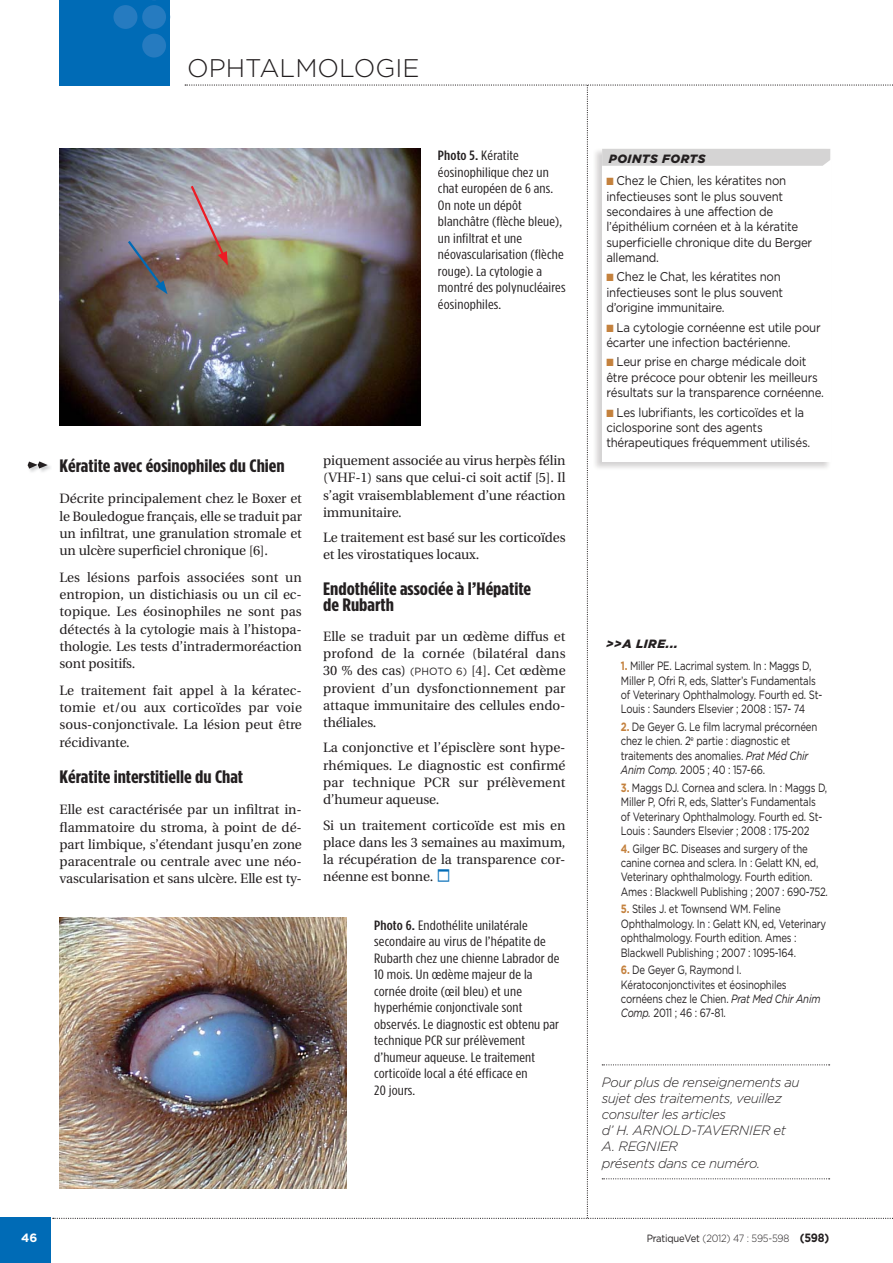
<style>
.page{position:relative;width:893px;height:1263px;background:#fff}
.page>*{position:absolute;margin:0;border:0;box-sizing:border-box;transform-origin:0 0}
.t1{font:300 25.5px "Gotham";color:#231f20}
.t2{font:700 18px/16.5px "Gotham Condensed";color:#231f20;scale:1.2 1}
.t3{font:13.5px/17.2px "Utopia";letter-spacing:-.01em;color:#231f20;text-align:justify}
.t4{font:13.5px/16.5px "Gotham Condensed";letter-spacing:.01em;color:#231f20;scale:1.2 1}
.t5{font:italic 300 13.5px/16.2px "Gotham";letter-spacing:-.025em;color:#231f20}
.t6{font:12.75px/15.3px "Gotham";letter-spacing:-.02em;color:#231f20;scale:.9 1}
.t7{font:12px/14.4px "Gotham";letter-spacing:-.02em;color:#231f20;scale:.8 1}
.t8{font:italic 900 12px "Gotham";letter-spacing:.04em;color:#231f20}
.t9{font:700 12px "Gotham";color:#fff}
.t10{font:300 10.5px "Gotham";letter-spacing:-.02em;color:#231f20;scale:.9 1}
.s1{font-weight:500}
.s2{font-family:"Gotham";font-size:10.5px}
.s3{color:#c4813d}
.s4{font-weight:700;color:#c4813d}
.s5{font-style:italic}
.s6{font-weight:400}
.s7{font-weight:700;font-size:12px}
</style>
<div class="page">
<div style="left:0;top:1218px;width:51px;height:45px;background:#006bb6"></div>
<div style="left:60px;top:0;width:110px;height:86px;background:#006bb6"></div>
<img style="left:23px;top:84px;width:870px;height:1135px">
<h1 class="t1" style="left:187px;top:58px;width:234px">OPHTALMOLOGIE</h1>
<p class="t4" style="left:438px;top:148px;width:108px"><span class="s1">Photo 5.</span> Kératite éosinophilique chez un chat européen de 6 ans.<br>On note un dépôt blanchâtre (flèche bleue), un infiltrat et une néovascularisation (flèche rouge). La cytologie a montré des polynucléaires éosinophiles.</p>
<h2 class="t2" style="left:60px;top:459px;width:189px">Kératite avec éosinophiles du Chien</h2>
<p class="t3" style="left:60px;top:491px;width:244px">Décrite principalement chez le Boxer et le Bouledogue français, elle se traduit par un infiltrat, une granulation stromale et un ulcère superficiel chronique [6].</p>
<p class="t3" style="left:60px;top:570px;width:244px">Les lésions parfois associées sont un entropion, un distichiasis ou un cil ec&shy;topique. Les éosinophiles ne sont pas détectés à la cytologie mais à l’histopa&shy;thologie. Les tests d’intradermoréaction sont positifs.</p>
<p class="t3" style="left:60px;top:683px;width:244px">Le traitement fait appel à la kératec&shy;tomie et/ou aux corticoïdes par voie sous-conjonctivale. La lésion peut être récidivante.</p>
<h2 class="t2" style="left:60px;top:770px;width:155px">Kératite interstitielle du Chat</h2>
<p class="t3" style="left:60px;top:802px;width:244px">Elle est caractérisée par un infiltrat in&shy;flammatoire du stroma, à point de dé&shy;part limbique, s’étendant jusqu’en zone paracentrale ou centrale avec une néo&shy;vascularisation et sans ulcère. Elle est ty-</p>
<p class="t3" style="left:323px;top:453px;width:244px">piquement associée au virus herpès félin (VHF-1) sans que celui-ci soit actif [5]. Il s’agit vraisemblablement d’une réaction immunitaire.</p>
<p class="t3" style="left:323px;top:530px;width:244px">Le traitement est basé sur les corticoïdes et les virostatiques locaux.</p>
<h2 class="t2" style="left:323px;top:581px;width:175px">Endothélite associée à l’Hépatite de Rubarth</h2>
<p class="t3" style="left:323px;top:629px;width:244px">Elle se traduit par un œdème diffus et profond de la cornée (bilatéral dans 30 % des cas) <span class="s2">(PHOTO 6)</span> [4]. Cet œdème provient d’un dysfonctionnement par attaque immunitaire des cellules endo&shy;théliales.</p>
<p class="t3" style="left:323px;top:740px;width:244px">La conjonctive et l’épisclère sont hype&shy;rhémiques. Le diagnostic est confirmé par technique PCR sur prélèvement d’humeur aqueuse.</p>
<p class="t3" style="left:323px;top:817px;width:244px">Si un traitement corticoïde est mis en place dans les 3 semaines au maximum, la récupération de la transparence cor&shy;néenne est bonne.</p>
<p class="t4" style="left:374px;top:918px;width:156px"><span class="s1">Photo 6.</span> Endothélite unilatérale secondaire au virus de l’hépatite de<br>Rubarth chez une chienne Labrador de<br>10 mois. Un œdème majeur de la cornée droite (œil bleu) et une hyperhémie conjonctivale sont observés. Le diagnostic est obtenu par technique PCR sur prélèvement d’humeur aqueuse. Le traitement corticoïde local a été efficace en<br>20 jours.</p>
<p class="t9" style="left:21px;top:1233px;width:18px">46</p>
<p class="t8" style="left:609px;top:155px;width:98px">POINTS FORTS</p>
<p class="t6" style="left:606px;top:174px;width:230px"><span class="s3">■</span> Chez le Chien, les kératites non infectieuses sont le plus souvent secondaires à une affection de l’épithélium cornéen et à la kératite superficielle chronique dite du Berger allemand.</p>
<p class="t6" style="left:606px;top:270px;width:198px"><span class="s3">■</span> Chez le Chat, les kératites non infectieuses sont le plus souvent d’origine immunitaire.</p>
<p class="t6" style="left:606px;top:320px;width:240px"><span class="s3">■</span> La cytologie cornéenne est utile pour écarter une infection bactérienne.</p>
<p class="t6" style="left:606px;top:355px;width:243px"><span class="s3">■</span> Leur prise en charge médicale doit être précoce pour obtenir les meilleurs résultats sur la transparence cornéenne.</p>
<p class="t6" style="left:606px;top:405px;width:228px"><span class="s3">■</span> Les lubrifiants, les corticoïdes et la ciclosporine sont des agents thérapeutiques fréquemment utilisés.</p>
<p class="t8" style="left:606px;top:639px;width:73px">&gt;&gt;A LIRE...</p>
<p class="t7" style="left:621px;top:659px;width:253px"><span class="s4">1.</span> Miller PE. Lacrimal system. In : Maggs D, Miller P, Ofri R, eds, Slatter’s Fundamentals of Veterinary Ophthalmology. Fourth ed. St-Louis : Saunders Elsevier ; 2008 : 157- 74</p>
<p class="t7" style="left:621px;top:720px;width:247px"><span class="s4">2.</span> De Geyer G. Le film lacrymal précornéen chez le chien. 2<sup>e</sup> partie : diagnostic et traitements des anomalies. <span class="s5">Prat Méd Chir Anim Comp.</span> 2005 ; 40 : 157-66.</p>
<p class="t7" style="left:621px;top:781px;width:259px"><span class="s4">3.</span> Maggs DJ. Cornea and sclera. In : Maggs D, Miller P, Ofri R, eds, Slatter’s Fundamentals of Veterinary Ophthalmology. Fourth ed. St-Louis : Saunders Elsevier ; 2008 : 175-202</p>
<p class="t7" style="left:621px;top:842px;width:260px"><span class="s4">4.</span> Gilger BC. Diseases and surgery of the canine cornea and sclera. In : Gelatt KN, ed, Veterinary ophthalmology. Fourth edition.<br>Ames : Blackwell Publishing ; 2007 : 690-752.</p>
<p class="t7" style="left:621px;top:903px;width:258px"><span class="s4">5.</span> Stiles J. et Townsend WM. Feline Ophthalmology. In : Gelatt KN, ed, Veterinary ophthalmology. Fourth edition. Ames :<br>Blackwell Publishing ; 2007 : 1095-164.</p>
<p class="t7" style="left:621px;top:963px;width:251px"><span class="s4">6.</span> De Geyer G, Raymond I.<br>Kératoconjonctivites et éosinophiles cornéens chez le Chien. <span class="s5">Prat Med Chir Anim<br>Comp.</span> 2011 ; 46 : 67-81.</p>
<p class="t5" style="left:602px;top:1075px;width:199px">Pour plus de renseignements au sujet des traitements, veuillez consulter les articles<br>d’ H. ARNOLD-TAVERNIER et<br>A. REGNIER<br>présents dans ce numéro.</p>
<p class="t10" style="left:647px;top:1234px;width:204px"><span class="s6">PratiqueVet</span> (2012) 47 : 595-598 <span class="s7">(598)</span></p>
</div>
